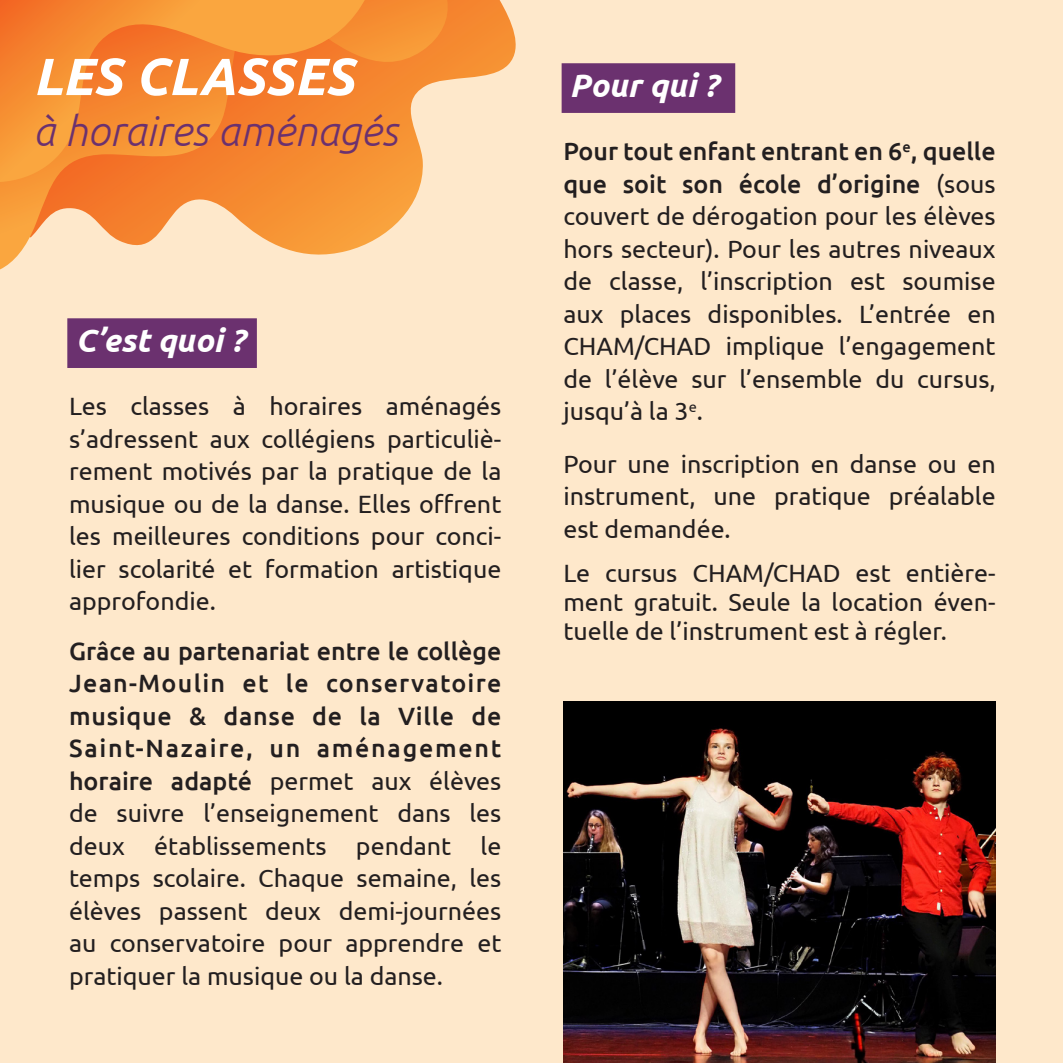
<style>
.page{position:relative;width:1063px;height:1063px;background:#fee8cb}
.page>*{position:absolute;margin:0;border:0;box-sizing:border-box;transform-origin:0 0}
.t1{font:italic 700 52.25px "Ubuntu";color:#fff}
.t2{font:italic 300 41.75px "Ubuntu";color:#6b316f}
.t3{font:italic 700 32.5px "Ubuntu";color:#fff}
.t4{font:25px/32.5px "Ubuntu";color:#231f20;text-align:justify}
.t5{font:500 25px/32.5px "Ubuntu";letter-spacing:.07em;color:#231f20}
.t6{font:500 25px "Ubuntu";color:#231f20}
.t7{font:500 25px "Ubuntu";letter-spacing:.035em;color:#231f20}
.s1{font-weight:500}
</style>
<div class="page">
<svg style="left:450px;top:0;width:66px;height:80px;background:#f69846"></svg>
<svg style="left:0;top:0;width:450px;height:269px"></svg>
<svg style="left:0;top:0;width:365px;height:182px;background:#f58a31"></svg>
<div style="left:67px;top:318px;width:190px;height:50px;background:#6b316f;border:2px solid #6b316f"></div>
<div style="left:562px;top:63px;width:173px;height:50px;background:#6b316f;border:2px solid #6b316f"></div>
<img style="left:563px;top:702px;width:433px;height:361px">
<p class="t1" style="left:33px;top:45px;width:323px">LES CLASSES</p>
<p class="t2" style="left:33px;top:106px;width:366px">à horaires aménagés</p>
<p class="t3" style="left:75px;top:321px;width:171px">C’est quoi ?</p>
<p class="t4" style="left:69px;top:390px;width:434px">Les classes à horaires aménagés s’adressent aux collégiens particuliè&shy;rement motivés par la pratique de la musique ou de la danse. Elles offrent les meilleures conditions pour conci&shy;lier scolarité et formation artistique approfondie.</p>
<p class="t6" style="left:69px;top:635px;width:434px">Grâce au partenariat entre le collège</p>
<p class="t7" style="left:69px;top:667px;width:434px">Jean-Moulin et le conservatoire</p>
<p class="t5" style="left:69px;top:699px;width:434px">musique &amp; danse de la Ville de<br>Saint-Nazaire, un aménagement</p>
<p class="t4" style="left:69px;top:764px;width:434px"><span class="s1">horaire adapté</span> permet aux élèves de suivre l’enseignement dans les deux établissements pendant le temps scolaire. Chaque semaine, les élèves passent deux demi-journées</p>
<p class="t4" style="left:69px;top:926px;width:434px">au conservatoire pour apprendre et pratiquer la musique ou la danse.</p>
<p class="t3" style="left:570px;top:66px;width:150px">Pour qui ?</p>
<p class="t4" style="left:563px;top:134px;width:434px"><span class="s1">Pour tout enfant entrant en 6</span><sup>e</sup><span class="s1">, quelle que soit son école d’origine</span> (sous couvert de dérogation pour les élèves hors secteur). Pour les autres niveaux de classe, l’inscription est soumise aux places disponibles. L’entrée en CHAM/CHAD implique l’engagement de l’élève sur l’ensemble du cursus, jusqu’à la 3<sup>e</sup>.</p>
<p class="t4" style="left:563px;top:447px;width:434px">Pour une inscription en danse ou en instrument, une pratique préalable</p>
<p class="t4" style="left:563px;top:512px;width:169px">est demandée.</p>
<p class="t4" style="left:563px;top:558px;width:434px;line-height:28.8px">Le cursus CHAM/CHAD est entière&shy;ment gratuit. Seule la location éven&shy;tuelle de l’instrument est à régler.</p>
</div>
